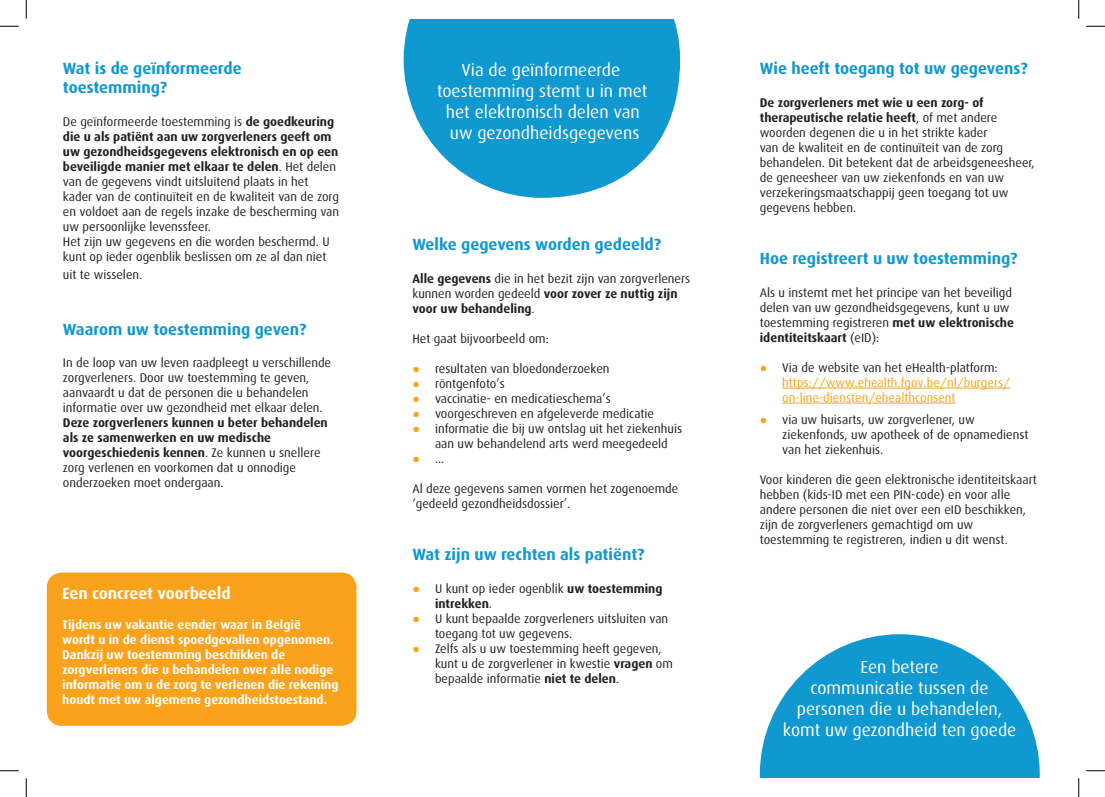
<style>
.page{position:relative;width:1105px;height:797px;background:#fff}
.page>*{position:absolute;margin:0;border:0;box-sizing:border-box;transform-origin:0 0}
.Standaard{font:17.5px/21px "Dax";color:#fff;text-align:center}
.question{font:700 16.25px/19.5px "Dax";color:#1098d0}
.t1{font:700 16.25px "Dax";color:#fff}
.Standaard-2{font:12.5px/15px "Dax";color:#231f20}
.t2{font:700 12.5px/15px "Dax";color:#fff}
.Standaard-3{font:12.5px/15px "Dax";color:#faa21b}
.Standaard-4{font:700 12.5px/15px "Dax";color:#231f20}
.s1{font-weight:700}
.s2{font-family:"Arial";color:#faa21b}
.s3{font-family:"Arial";font-weight:400;color:#faa21b}
.s4{font-weight:400}
.s5{font-family:"Arial"}
.s6{color:#231f20}
</style>
<div class="page">
<hr style="left:782px;top:388px;width:228px;height:1px;background:#faa21b">
<hr style="left:782px;top:403px;width:174px;height:1px;background:#faa21b">
<svg style="left:404px;top:19px;width:276px;height:179px;fill:#1098d0"></svg>
<svg style="left:760px;top:634px;width:280px;height:143px;fill:#1098d0"></svg>
<div style="left:47px;top:572px;width:309px;height:153px;background:#faa21b;border-radius:15px"></div>
<svg style="left:0;top:25px;width:19px;height:2px"></svg>
<svg style="left:1086px;top:25px;width:19px;height:2px"></svg>
<svg style="left:0;top:770px;width:19px;height:1px"></svg>
<svg style="left:1086px;top:770px;width:19px;height:1px"></svg>
<svg style="left:25px;top:0;width:2px;height:19px"></svg>
<svg style="left:25px;top:778px;width:2px;height:19px"></svg>
<svg style="left:1078px;top:0;width:1px;height:19px"></svg>
<svg style="left:1078px;top:778px;width:1px;height:19px"></svg>
<p class="question" style="left:63px;top:59px;width:180px">Wat is de geïnformeerde toestemming?</p>
<p class="Standaard-2" style="left:63px;top:114px;width:278px">De geïnformeerde toestemming is <span class="s1">de goedkeuring die u als patiënt aan uw zorgverleners geeft om uw gezondheidsgegevens elektronisch en op een beveiligde manier met elkaar te delen</span>. Het delen van de gegevens vindt uitsluitend plaats in het kader van de continuïteit en de kwaliteit van de zorg en voldoet aan de regels inzake de bescherming van uw persoonlijke levenssfeer.</p>
<p class="Standaard-2" style="left:63px;top:234px;width:268px">Het zijn uw gegevens en die worden beschermd. U kunt op ieder ogenblik beslissen om ze al dan niet</p>
<p class="Standaard-2" style="left:63px;top:267px;width:81px">uit te wisselen.</p>
<p class="question" style="left:63px;top:319px;width:245px">Waarom uw toestemming geven?</p>
<p class="Standaard-2" style="left:63px;top:355px;width:270px">In de loop van uw leven raadpleegt u verschillende zorgverleners. Door uw toestemming te geven, aanvaardt u dat de personen die u behandelen informatie over uw gezondheid met elkaar delen.<br><span class="s1">Deze zorgverleners kunnen u beter behandelen als ze samenwerken en uw medische voorgeschiedenis kennen</span>. Ze kunnen u snellere zorg verlenen en voorkomen dat u onnodige onderzoeken moet ondergaan.</p>
<p class="t1" style="left:62px;top:584px;width:170px">Een concreet voorbeeld</p>
<p class="t2" style="left:62px;top:617px;width:278px">Tijdens uw vakantie eender waar in België<br>wordt u in de dienst spoedgevallen opgenomen.<br>Dankzij uw toestemming beschikken de zorgverleners die u behandelen over alle nodige informatie om u de zorg te verlenen die rekening houdt met uw algemene gezondheidstoestand.</p>
<p class="Standaard" style="left:437px;top:60px;width:212px">Via de geïnformeerde toestemming stemt u in met het elektronisch delen van uw gezondheidsgegevens</p>
<p class="question" style="left:412px;top:235px;width:250px">Welke gegevens worden gedeeld?</p>
<p class="Standaard-2" style="left:412px;top:271px;width:279px"><span class="s1">Alle gegevens</span> die in het bezit zijn van zorgverleners kunnen worden gedeeld <span class="s1">voor zover ze nuttig zijn voor uw behandeling</span>.</p>
<p class="Standaard-2" style="left:412px;top:331px;width:138px">Het gaat bijvoorbeeld om:</p>
<p class="Standaard-2" style="left:412px;top:361px;width:198px"><span class="s2">●</span> resultaten van bloedonderzoeken</p>
<p class="Standaard-2" style="left:412px;top:376px;width:94px"><span class="s2">●</span> röntgenfoto’s</p>
<p class="Standaard-2" style="left:412px;top:391px;width:200px"><span class="s2">●</span> vaccinatie- en medicatieschema’s</p>
<p class="Standaard-2" style="left:412px;top:406px;width:243px"><span class="s2">●</span> voorgeschreven en afgeleverde medicatie</p>
<p class="Standaard-2" style="left:435px;top:421px;width:249px;text-indent:-22px"><span class="s2">●</span> informatie die bij uw ontslag uit het ziekenhuis aan uw behandelend arts werd meegedeeld</p>
<p class="Standaard-2" style="left:412px;top:451px;width:33px"><span class="s2">●</span> ...</p>
<p class="Standaard-2" style="left:412px;top:481px;width:267px">Al deze gegevens samen vormen het zogenoemde ‘gedeeld gezondheidsdossier’.</p>
<p class="question" style="left:412px;top:545px;width:234px">Wat zijn uw rechten als patiënt?</p>
<p class="Standaard-4" style="left:435px;top:581px;width:229px;text-indent:-22px"><span class="s3">●</span> <span class="s4">U kunt op ieder ogenblik</span> uw toestemming intrekken<span class="s4">.</span></p>
<p class="Standaard-2" style="left:435px;top:611px;width:235px;text-indent:-22px"><span class="s2">●</span> U kunt bepaalde zorgverleners uitsluiten van toegang tot uw gegevens.</p>
<p class="Standaard-2" style="left:435px;top:641px;width:239px;text-indent:-22px"><span class="s2">●</span> Zelfs als u uw toestemming heeft gegeven, kunt u de zorgverlener in kwestie <span class="s1">vragen</span> om bepaalde informatie <span class="s1">niet te delen</span>.</p>
<p class="question" style="left:760px;top:59px;width:269px">Wie heeft toegang tot uw gegevens?</p>
<p class="Standaard-2" style="left:760px;top:95px;width:277px"><span class="s1">De zorgverleners met wie u een zorg- of therapeutische relatie heeft</span>, of met andere woorden degenen die u in het strikte kader<br>van de kwaliteit en de continuïteit van de zorg behandelen. Dit betekent dat de arbeidsgeneesheer, de geneesheer van uw ziekenfonds en van uw verzekeringsmaatschappij geen toegang tot uw gegevens hebben.</p>
<p class="question" style="left:760px;top:249px;width:259px">Hoe registreert u uw toestemming?</p>
<p class="Standaard-2" style="left:760px;top:285px;width:256px">Als u instemt met het principe van het beveiligd delen van uw gezondheidsgegevens, kunt u uw toestemming registreren <span class="s1">met uw elektronische identiteitskaart</span> (eID):</p>
<p class="Standaard-3" style="left:782px;top:360px;width:229px;text-indent:-22px"><span class="s5">●</span> <span class="s6">Via de website van het eHealth-platform: </span>https://www.ehealth.fgov.be/nl/burgers/ on-line-diensten/ehealthconsent</p>
<p class="Standaard-2" style="left:782px;top:412px;width:248px;text-indent:-22px"><span class="s2">●</span> via uw huisarts, uw zorgverlener, uw ziekenfonds, uw apotheek of de opnamedienst van het ziekenhuis.</p>
<p class="Standaard-2" style="left:760px;top:472px;width:278px">Voor kinderen die geen elektronische identiteitskaart hebben (kids-ID met een PIN-code) en voor alle andere personen die niet over een eID beschikken, zijn de zorgverleners gemachtigd om uw toestemming te registreren, indien u dit wenst.</p>
<p class="Standaard" style="left:783px;top:656px;width:235px">Een betere<br>communicatie tussen de personen die u behandelen, komt uw gezondheid ten goede</p>
</div>
